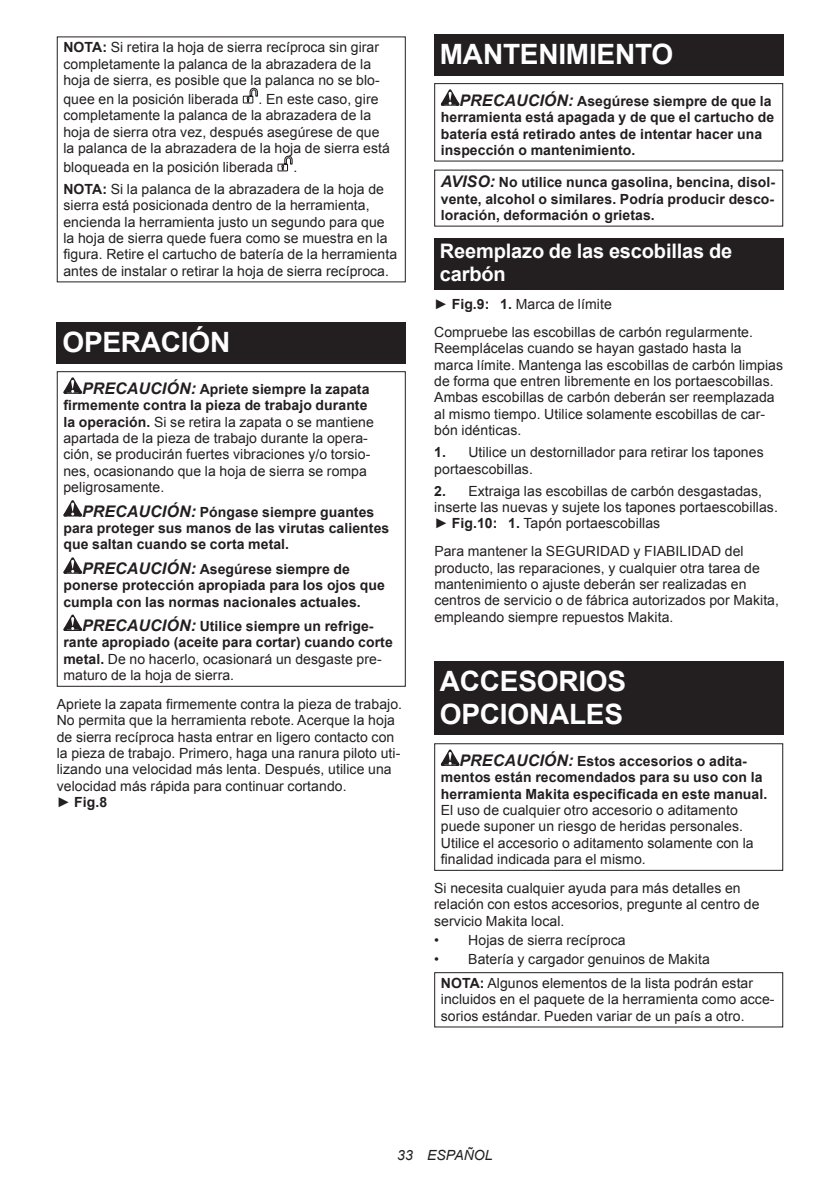
<style>
.page{position:relative;width:840px;height:1191px;background:#fff}
.page>*{position:absolute;margin:0;border:0;box-sizing:border-box;transform-origin:0 0}
.t1{font:700 28px/32.8px "Arial";letter-spacing:-.01em;color:#fff}
.t2{font:700 20px/23.4px "Arial";letter-spacing:-.01em;color:#fff}
.t3{font:14px/16.4px "Arial";letter-spacing:.005em;color:#231f20}
.t4{font:700 14px/16.4px "Arial";letter-spacing:.005em;color:#231f20}
.t5{font:italic 14px "Arial";letter-spacing:.005em;color:#231f20}
.s1{font-weight:700}
.s2{font-weight:700;font-style:italic;font-size:16px}
.s3{font-style:italic;font-size:16px}
.s4{font-weight:400}
</style>
<div class="page">
<svg style="left:242px;top:87px;width:16px;height:17px"></svg>
<svg style="left:277px;top:155px;width:16px;height:17px"></svg>
<div style="left:57px;top:322px;width:348px;height:41px;background:#231f20"></div>
<svg style="left:63px;top:377px;width:19px;height:17px"></svg>
<svg style="left:63px;top:500px;width:19px;height:16px"></svg>
<svg style="left:63px;top:557px;width:19px;height:17px"></svg>
<svg style="left:63px;top:614px;width:19px;height:17px"></svg>
<div style="left:57px;top:371px;width:348px;height:316px;border:1px solid #231f20"></div>
<div style="left:434px;top:34px;width:348px;height:41px;background:#231f20"></div>
<svg style="left:440px;top:89px;width:19px;height:17px"></svg>
<div style="left:434px;top:83px;width:348px;height:79px;border:1px solid #231f20"></div>
<div style="left:434px;top:238px;width:348px;height:52px;background:#231f20"></div>
<div style="left:434px;top:661px;width:348px;height:74px;background:#231f20"></div>
<svg style="left:440px;top:749px;width:19px;height:17px"></svg>
<div style="left:434px;top:743px;width:348px;height:128px;border:1px solid #231f20"></div>
<div style="left:434px;top:972px;width:348px;height:55px;border:1px solid #231f20"></div>
<p class="t3" style="left:63px;top:39px;width:318px"><span class="s1">NOTA:</span> Si retira la hoja de sierra recíproca sin girar completamente la palanca de la abrazadera de la hoja de sierra, es posible que la palanca no se blo-</p>
<p class="t3" style="left:63px;top:91px;width:176px">quee en la posición liberada</p>
<p class="t3" style="left:63px;top:91px;width:328px;text-indent:195px">. En este caso, gire completamente la palanca de la abrazadera de la hoja de sierra otra vez, después asegúrese de que la palanca de la abrazadera de la hoja de sierra está</p>
<p class="t3" style="left:63px;top:159px;width:211px">bloqueada en la posición liberada</p>
<p class="t3" style="left:63px;top:156px;width:322px;line-height:22px;text-indent:230px">.<br><span class="s1">NOTA:</span> Si la palanca de la abrazadera de la hoja de</p>
<p class="t3" style="left:63px;top:197px;width:335px">sierra está posicionada dentro de la herramienta, encienda la herramienta justo un segundo para que la hoja de sierra quede fuera como se muestra en la figura. Retire el cartucho de batería de la herramienta antes de instalar o retirar la hoja de sierra recíproca.</p>
<h1 class="t1" style="left:62px;top:326px;width:169px">OPERACIÓN</h1>
<p class="t3" style="left:63px;top:381px;width:312px;text-indent:19px"><span class="s2">PRECAUCIÓN:</span> <span class="s1">Apriete siempre la zapata firmemente contra la pieza de trabajo durante la operación.</span> Si se retira la zapata o se mantiene apartada de la pieza de trabajo durante la opera&shy;ción, se producirán fuertes vibraciones y/o torsio&shy;nes, ocasionando que la hoja de sierra se rompa peligrosamente.</p>
<p class="t4" style="left:63px;top:504px;width:327px;text-indent:19px"><span class="s3">PRECAUCIÓN:</span> Póngase siempre guantes para proteger sus manos de las virutas calientes que saltan cuando se corta metal.</p>
<p class="t4" style="left:63px;top:561px;width:323px;text-indent:19px"><span class="s3">PRECAUCIÓN:</span> Asegúrese siempre de ponerse protección apropiada para los ojos que cumpla con las normas nacionales actuales.</p>
<p class="t4" style="left:63px;top:618px;width:331px;text-indent:19px"><span class="s3">PRECAUCIÓN:</span> Utilice siempre un refrige&shy;rante apropiado (aceite para cortar) cuando corte metal. <span class="s4">De no hacerlo, ocasionará un desgaste pre&shy;maturo de la hoja de sierra.</span></p>
<p class="t3" style="left:57px;top:696px;width:347px">Apriete la zapata firmemente contra la pieza de trabajo.<br>No permita que la herramienta rebote. Acerque la hoja de sierra recíproca hasta entrar en ligero contacto con la pieza de trabajo. Primero, haga una ranura piloto uti&shy;lizando una velocidad más lenta. Después, utilice una velocidad más rápida para continuar cortando.<br>► <span class="s1">Fig.8</span></p>
<h1 class="t1" style="left:439px;top:38px;width:235px">MANTENIMIENTO</h1>
<p class="t4" style="left:440px;top:93px;width:334px;text-indent:19px"><span class="s3">PRECAUCIÓN:</span> Asegúrese siempre de que la herramienta está apagada y de que el cartucho de batería está retirado antes de intentar hacer una inspección o mantenimiento.</p>
<p class="t4" style="left:440px;top:174px;width:335px;text-align:justify"><span class="s3">AVISO:</span> No utilice nunca gasolina, bencina, disol&shy;vente, alcohol o similares. Podría producir desco&shy;loración, deformación o grietas.</p>
<h2 class="t2" style="left:439px;top:240px;width:294px">Reemplazo de las escobillas de carbón</h2>
<p class="t3" style="left:434px;top:290px;width:320px;line-height:27.8px">► <span class="s1">Fig.9: 1.</span> Marca de límite<br>Compruebe las escobillas de carbón regularmente.</p>
<p class="t3" style="left:434px;top:340px;width:350px">Reemplácelas cuando se hayan gastado hasta la marca límite. Mantenga las escobillas de carbón limpias de forma que entren libremente en los portaescobillas.<br>Ambas escobillas de carbón deberán ser reemplazada al mismo tiempo. Utilice solamente escobillas de car&shy;bón idénticas.</p>
<p class="t3" style="left:434px;top:444px;width:331px"><span class="s1">1.</span> Utilice un destornillador para retirar los tapones portaescobillas.</p>
<p class="t3" style="left:434px;top:482px;width:345px"><span class="s1">2.</span> Extraiga las escobillas de carbón desgastadas, inserte las nuevas y sujete los tapones portaescobillas. ► <span class="s1">Fig.10: 1.</span> Tapón portaescobillas</p>
<p class="t3" style="left:434px;top:543px;width:346px">Para mantener la SEGURIDAD y FIABILIDAD del producto, las reparaciones, y cualquier otra tarea de mantenimiento o ajuste deberán ser realizadas en centros de servicio o de fábrica autorizados por Makita, empleando siempre repuestos Makita.</p>
<h1 class="t1" style="left:439px;top:665px;width:188px">ACCESORIOS<br>OPCIONALES</h1>
<p class="t4" style="left:440px;top:753px;width:328px;text-align:center"><span class="s3">PRECAUCIÓN:</span> Estos accesorios o adita&shy;mentos están recomendados para su uso con la herramienta Makita especificada en este manual.</p>
<p class="t3" style="left:440px;top:802px;width:314px">El uso de cualquier otro accesorio o aditamento puede suponer un riesgo de heridas personales.<br>Utilice el accesorio o aditamento solamente con la finalidad indicada para el mismo.</p>
<p class="t3" style="left:434px;top:880px;width:327px">Si necesita cualquier ayuda para más detalles en relación con estos accesorios, pregunte al centro de servicio Makita local.</p>
<p class="t3" style="left:434px;top:932px;width:193px">• Hojas de sierra recíproca</p>
<p class="t3" style="left:440px;top:947px;width:313px;line-height:23.8px;text-indent:-7px">• Batería y cargador genuinos de Makita<br><span class="s1">NOTA:</span> Algunos elementos de la lista podrán estar</p>
<p class="t3" style="left:440px;top:991px;width:335px">incluidos en el paquete de la herramienta como acce&shy;sorios estándar. Pueden variar de un país a otro.</p>
<p class="t5" style="left:397px;top:1146px;width:97px">33 ESPAÑOL</p>
</div>
